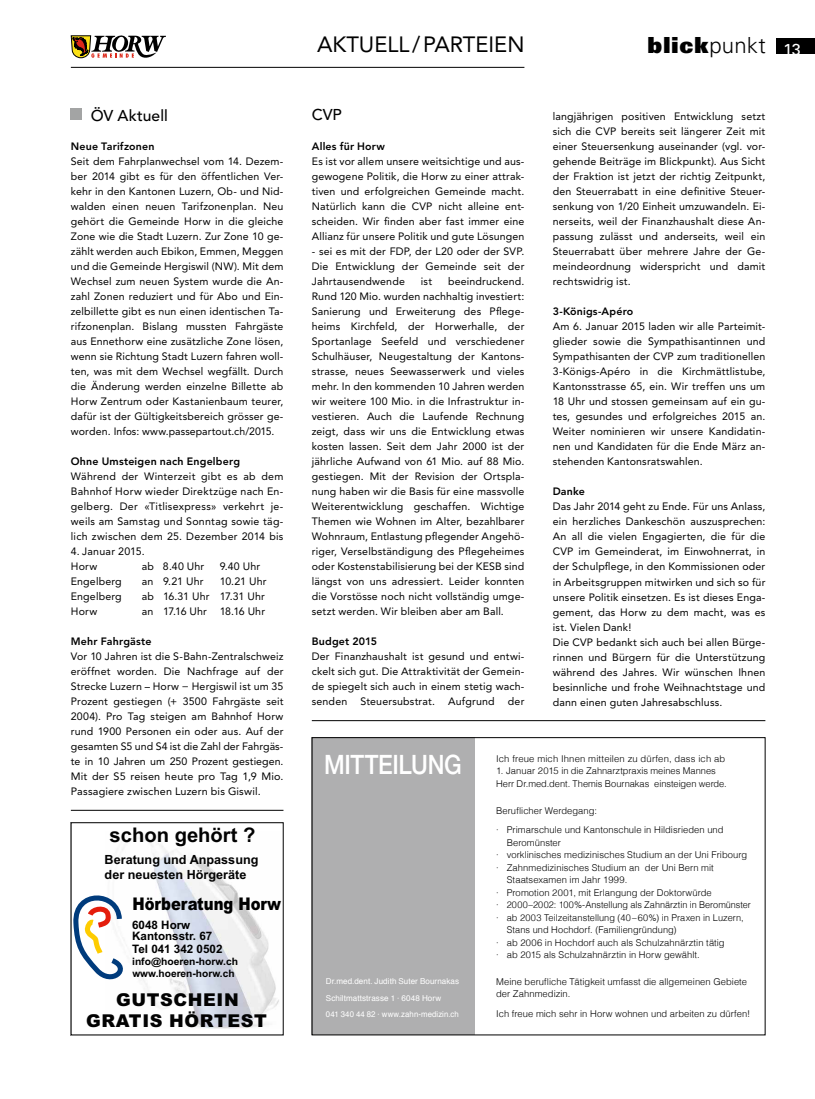
<style>
.page{position:relative;width:815px;height:1099px;background:#fff}
.page>*{position:absolute;margin:0;border:0;box-sizing:border-box;transform-origin:0 0}
.t1{font:500 26.75px "Helvetica Neue";letter-spacing:-.015em;color:#fff;scale:.87 1}
.t2{font:900 22.12px "Univers";letter-spacing:.05em;color:#000}
.t3{font:22px "Avenir";color:#000}
.t4{font:700 20.25px "Arial";color:#020202}
.t5{font:900 17.62px "Arial";letter-spacing:.035em;color:#020202}
.t6{font:900 17.5px "Arial";color:#000;scale:.85 1}
.t7{font:500 15.62px "Avenir";letter-spacing:.005em;color:#000}
.t8{font:700 12.62px/14.1px "Arial";color:#020202}
.t9{font:700 11.62px/24.8px "Arial";color:#000}
.t10{font:10.62px/15px "Avenir";letter-spacing:.015em;color:#000;text-align:justify}
.t11{font:800 10.62px "Avenir";letter-spacing:.015em;color:#000}
.t12{font:700 10.12px/12.2px "Arial";color:#000}
.t13{font:300 9.38px/12.5px "Helvetica";letter-spacing:.005em;color:#000}
.t14{font:8.12px/16.5px "Helvetica";letter-spacing:.01em;color:#fff}
.s1{font-weight:300}
.s2{font-weight:400;font-size:15.88px;color:#fff}
</style>
<div class="page">
<svg style="left:71px;top:35px;width:94px;height:23px"></svg>
<div style="left:776px;top:38px;width:39px;height:16px;background:#000"></div>
<hr style="left:71px;top:67px;width:453px;height:1px;background:#000">
<div style="left:312px;top:737px;width:163px;height:298px;background:#afafb0"></div>
<div style="left:312px;top:737px;width:453px;height:298px;border:1px solid #000"></div>
<hr style="left:312px;top:720px;width:453px;height:1px;background:#000">
<svg style="left:122px;top:838px;width:157px;height:191px"></svg>
<svg style="left:73px;top:889px;width:59px;height:104px"></svg>
<hr style="left:71px;top:810px;width:212px;height:1px;background:#000">
<div style="left:71px;top:109px;width:11px;height:11px;background:#a3a4a4"></div>
<h3 class="t7" style="left:91px;top:107px;width:79px">ÖV Aktuell</h3>
<p class="t11" style="left:71px;top:140px;width:85px">Neue Tarifzonen</p>
<p class="t10" style="left:71px;top:154px;width:214px">Seit dem Fahrplanwechsel vom 14. Dezem&shy;ber 2014 gibt es für den öffentlichen Ver&shy;kehr in den Kantonen Luzern, Ob- und Nid&shy;walden einen neuen Tarifzonenplan. Neu gehört die Gemeinde Horw in die gleiche Zone wie die Stadt Luzern. Zur Zone 10 ge&shy;zählt werden auch Ebikon, Emmen, Meggen und die Gemeinde Hergiswil (NW). Mit dem Wechsel zum neuen System wurde die An&shy;zahl Zonen reduziert und für Abo und Ein&shy;zelbillette gibt es nun einen identischen Ta&shy;rifzonenplan. Bislang mussten Fahrgäste aus Ennethorw eine zusätzliche Zone lösen, wenn sie Richtung Stadt Luzern fahren woll&shy;ten, was mit dem Wechsel wegfällt. Durch die Änderung werden einzelne Billette ab Horw Zentrum oder Kastanienbaum teurer, dafür ist der Gültigkeitsbereich grösser ge&shy;worden. Infos: www.passepartout.ch/2015.</p>
<p class="t11" style="left:71px;top:455px;width:171px">Ohne Umsteigen nach Engelberg</p>
<p class="t10" style="left:71px;top:469px;width:214px">Während der Winterzeit gibt es ab dem Bahnhof Horw wieder Direktzüge nach En&shy;gelberg. Der «Titlisexpress» verkehrt je&shy;weils am Samstag und Sonntag sowie täg&shy;lich zwischen dem 25. Dezember 2014 bis</p>
<p class="t10" style="left:71px;top:544px;width:75px">4. Januar 2015.<br>Horw</p>
<p class="t10" style="left:142px;top:559px;width:64px">ab 8.40 Uhr</p>
<p class="t10" style="left:220px;top:559px;width:42px">9.40 Uhr</p>
<p class="t10" style="left:71px;top:574px;width:52px">Engelberg</p>
<p class="t10" style="left:142px;top:574px;width:63px">an 9.21 Uhr</p>
<p class="t10" style="left:220px;top:574px;width:48px">10.21 Uhr</p>
<p class="t10" style="left:71px;top:589px;width:52px">Engelberg</p>
<p class="t10" style="left:142px;top:589px;width:125px">ab 16.31 Uhr 17.31 Uhr</p>
<p class="t10" style="left:71px;top:604px;width:28px">Horw</p>
<p class="t10" style="left:142px;top:604px;width:125px">an 17.16 Uhr 18.16 Uhr</p>
<p class="t11" style="left:71px;top:635px;width:82px">Mehr Fahrgäste</p>
<p class="t10" style="left:71px;top:649px;width:214px">Vor 10 Jahren ist die S-Bahn-Zentralschweiz eröffnet worden. Die Nachfrage auf der Strecke Luzern – Horw − Hergiswil ist um 35<br>Prozent gestiegen (+ 3500 Fahrgäste seit 2004). Pro Tag steigen am Bahnhof Horw rund 1900 Personen ein oder aus. Auf der gesamten S5 und S4 ist die Zahl der Fahrgäs&shy;te in 10 Jahren um 250 Prozent gestiegen.<br>Mit der S5 reisen heute pro Tag 1,9 Mio.<br>Passagiere zwischen Luzern bis Giswil.</p>
<h3 class="t4" style="left:110px;top:820px;width:147px">schon gehört ?</h3>
<p class="t8" style="left:105px;top:853px;width:155px">Beratung und Anpassung der neuesten Hörgeräte</p>
<h3 class="t6" style="left:132px;top:891px;width:176px">Hörberatung Horw</h3>
<p class="t9" style="left:132px;top:923px;width:82px">Kantonsstr. 67</p>
<p class="t9" style="left:132px;top:912px;width:92px">6048 Horw<br>Tel 041 342 0502</p>
<p class="t12" style="left:132px;top:955px;width:107px">info@hoeren-horw.ch www.hoeren-horw.ch</p>
<h3 class="t5" style="left:86px;top:1008px;width:182px">GRATIS HÖRTEST</h3>
<h3 class="t5" style="left:116px;top:987px;width:124px">GUTSCHEIN</h3>
<h3 class="t3" style="left:317px;top:32px;width:209px">AKTUELL /PARTEIEN</h3>
<h2 class="t2" style="left:648px;top:31px;width:155px">blick<span class="s1">punkt</span> <span class="s2">13</span></h2>
<h3 class="t7" style="left:312px;top:106px;width:32px">CVP</h3>
<p class="t11" style="left:312px;top:140px;width:75px">Alles für Horw</p>
<p class="t10" style="left:312px;top:154px;width:214px">Es ist vor allem unsere weitsichtige und aus&shy;gewogene Politik, die Horw zu einer attrak&shy;tiven und erfolgreichen Gemeinde macht.<br>Natürlich kann die CVP nicht alleine ent&shy;scheiden. Wir finden aber fast immer eine Allianz für unsere Politik und gute Lösungen</p>
<p class="t10" style="left:312px;top:244px;width:214px">- sei es mit der FDP, der L20 oder der SVP.<br>Die Entwicklung der Gemeinde seit der Jahrtausendwende</p>
<p class="t10" style="left:312px;top:274px;width:214px;text-indent:136px">beeindruckend.<br>Rund 120 Mio. wurden nachhaltig investiert:<br>Sanierung und Erweiterung des Pflege&shy;heims Kirchfeld, der Horwerhalle, der Sportanlage Seefeld und verschiedener Schulhäuser, Neugestaltung der Kantons&shy;strasse, neues Seewasserwerk und vieles mehr. In den kommenden 10 Jahren werden wir weitere 100 Mio. in die Infrastruktur in&shy;vestieren. Auch die Laufende Rechnung zeigt, dass wir uns die Entwicklung etwas kosten lassen. Seit dem Jahr 2000 ist der jährliche Aufwand von 61 Mio. auf 88 Mio. gestiegen. Mit der Revision der Ortspla&shy;nung haben wir die Basis für eine massvolle Weiterentwicklung geschaffen. Wichtige Themen wie Wohnen im Alter, bezahlbarer Wohnraum, Entlastung pflegender Angehö&shy;riger, Verselbständigung des Pflegeheimes oder Kostenstabilisierung bei der KESB sind längst von uns adressiert. Leider konnten die Vorstösse noch nicht vollständig umge&shy;setzt werden. Wir bleiben aber am Ball.</p>
<p class="t11" style="left:312px;top:635px;width:67px">Budget 2015</p>
<p class="t10" style="left:312px;top:649px;width:214px">Der Finanzhaushalt ist gesund und entwi&shy;ckelt sich gut. Die Attraktivität der Gemein&shy;de spiegelt sich auch in einem stetig wach&shy;senden Steuersubstrat. Aufgrund der</p>
<p class="t10" style="left:421px;top:274px;width:13px">ist</p>
<p class="t10" style="left:553px;top:109px;width:214px">langjährigen positiven Entwicklung setzt sich die CVP bereits seit längerer Zeit mit einer Steuersenkung auseinander (vgl. vor&shy;gehende Beiträge im Blickpunkt). Aus Sicht der Fraktion ist jetzt der richtig Zeitpunkt, den Steuerrabatt in eine definitive Steuer&shy;senkung von 1/20 Einheit umzuwandeln. Ei&shy;nerseits, weil der Finanzhaushalt diese An&shy;passung zulässt und anderseits, weil ein Steuerrabatt über mehrere Jahre der Ge&shy;meindeordnung widerspricht und damit rechtswidrig ist.</p>
<p class="t11" style="left:553px;top:305px;width:82px">3-Königs-Apéro</p>
<p class="t10" style="left:553px;top:319px;width:214px">Am 6. Januar 2015 laden wir alle Parteimit&shy;glieder sowie die Sympathisantinnen und Sympathisanten der CVP zum traditionellen 3-Königs-Apéro in die Kirchmättlistube, Kantonsstrasse 65, ein. Wir treffen uns um 18 Uhr und stossen gemeinsam auf ein gu&shy;tes, gesundes und erfolgreiches 2015 an.<br>Weiter nominieren wir unsere Kandidatin&shy;nen und Kandidaten für die Ende März an&shy;stehenden Kantonsratswahlen.</p>
<p class="t11" style="left:553px;top:485px;width:34px">Danke</p>
<p class="t10" style="left:553px;top:499px;width:214px;text-align:left">Das Jahr 2014 geht zu Ende. Für uns Anlass, ein herzliches Dankeschön auszusprechen:<br>An all die vielen Engagierten, die für die CVP im Gemeinderat, im Einwohnerrat, in der Schulpflege, in den Kommissionen oder in Arbeitsgruppen mitwirken und sich so für unsere Politik einsetzen. Es ist dieses Enga&shy;gement, das Horw zu dem macht, was es ist. Vielen Dank!<br>Die CVP bedankt sich auch bei allen Bürge&shy;rinnen und Bürgern für die Unterstützung während des Jahres. Wir wünschen Ihnen besinnliche und frohe Weihnachtstage und dann einen guten Jahresabschluss.</p>
<h1 class="t1" style="left:324px;top:748px;width:160px">MITTEILUNG</h1>
<p class="t14" style="left:326px;top:973px;width:135px">Dr.med.dent. Judith Suter Bournakas<br>Schiltmattstrasse 1 · 6048 Horw<br>041 340 44 82 · www.zahn-medizin.ch</p>
<p class="t13" style="left:496px;top:751px;width:231px">Ich freue mich Ihnen mitteilen zu dürfen, dass ich ab</p>
<p class="t13" style="left:496px;top:764px;width:232px">1. Januar 2015 in die Zahnarztpraxis meines Mannes<br>Herr Dr.med.dent. Themis Bournakas einsteigen werde.</p>
<p class="t13" style="left:496px;top:799px;width:229px;line-height:19.6px">Beruflicher Werdegang:<br>· Primarschule und Kantonschule in Hildisrieden und</p>
<p class="t13" style="left:507px;top:835px;width:56px">Beromünster</p>
<p class="t13" style="left:496px;top:847px;width:253px">· vorklinisches medizinisches Studium an der Uni Fribourg</p>
<p class="t13" style="left:496px;top:860px;width:219px">· Zahnmedizinisches Studium an der Uni Bern mit</p>
<p class="t13" style="left:507px;top:872px;width:122px">Staatsexamen im Jahr 1999.</p>
<p class="t13" style="left:496px;top:885px;width:217px">· Promotion 2001, mit Erlangung der Doktorwürde</p>
<p class="t13" style="left:496px;top:897px;width:256px">· 2000–2002: 100%-Anstellung als Zahnärztin in Beromünster</p>
<p class="t13" style="left:496px;top:910px;width:249px">· ab 2003 Teilzeitanstellung (40–60%) in Praxen in Luzern,</p>
<p class="t13" style="left:507px;top:922px;width:171px">Stans und Hochdorf. (Familiengründung)</p>
<p class="t13" style="left:496px;top:935px;width:230px">· ab 2006 in Hochdorf auch als Schulzahnärztin tätig</p>
<p class="t13" style="left:496px;top:947px;width:205px">· ab 2015 als Schulzahnärztin in Horw gewählt.</p>
<p class="t13" style="left:496px;top:974px;width:252px">Meine berufliche Tätigkeit umfasst die allgemeinen Gebiete der Zahnmedizin.</p>
<p class="t13" style="left:496px;top:1006px;width:256px">Ich freue mich sehr in Horw wohnen und arbeiten zu dürfen!</p>
</div>
